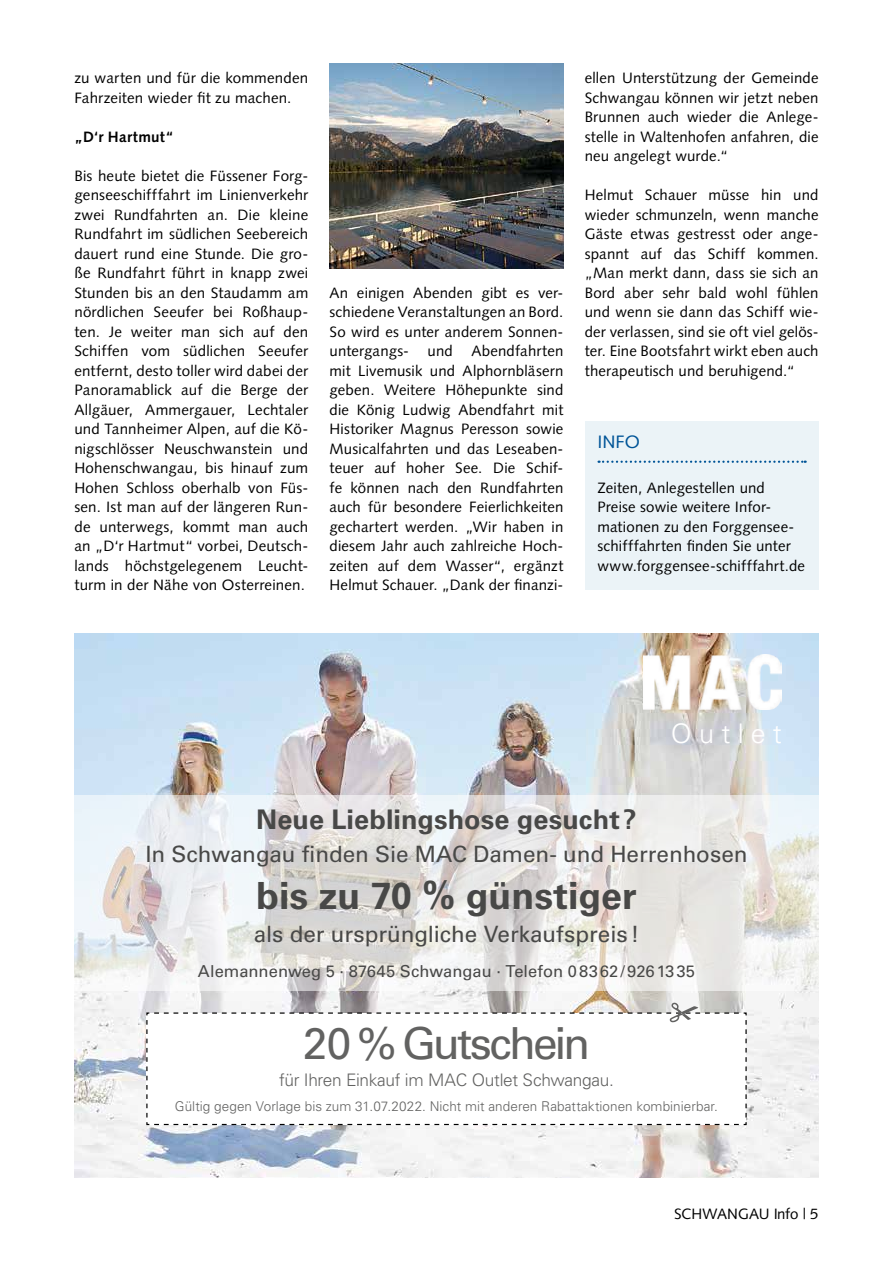
<style>
.page{position:relative;width:893px;height:1263px;background:#fff}
.page>*{position:absolute;margin:0;border:0;box-sizing:border-box;transform-origin:0 0}
.t1{font:44.25px "Univers LT Std";letter-spacing:-.065em;color:#626261}
.t2{font:700 37.5px "Univers LT Std";color:#484847}
.t3{font:700 27px "Univers LT Std";letter-spacing:.005em;color:#484847}
.t4{font:300 27px "Univers LT Std";letter-spacing:.27em;color:#fff}
.t5{font:22.5px "Univers LT Std";letter-spacing:-.005em;color:#484847}
.t6{font:18px "Syntax LT Pro";color:#005497}
.t7{font:300 17.25px "Univers LT Std";letter-spacing:-.02em;color:#626261}
.t8{font:16.5px "Univers LT Std";letter-spacing:.005em;color:#484847}
.t9{font:15px/19.5px "Syntax LT Pro";letter-spacing:.01em;color:#000;text-align:justify}
.t10{font:700 15px "Syntax LT Pro";letter-spacing:.02em;color:#000}
.t11{font:300 13.5px "Univers LT Std";letter-spacing:.005em;color:#626261}
</style>
<div class="page">
<img style="left:330px;top:64px;width:233px;height:205px">
<div style="left:585px;top:422px;width:234px;height:168px;background:#ebf3f7"></div>
<svg style="left:599px;top:461px;width:207px;height:2px"></svg>
<img style="left:74px;top:634px;width:744px;height:544px">
<svg style="left:74px;top:795px;width:744px;height:196px"></svg>
<img style="left:643px;top:654px;width:138px;height:55px">
<svg style="left:146px;top:1002px;width:601px;height:123px"></svg>
<p class="t9" style="left:74px;top:68px;width:235px">zu warten und für die kommenden<br>Fahrzeiten wieder fit zu machen.</p>
<p class="t10" style="left:74px;top:128px;width:101px">„D‘r Hartmut“</p>
<p class="t9" style="left:74px;top:166px;width:235px">Bis heute bietet die Füssener Forg&shy;genseeschifffahrt im Linienverkehr zwei Rundfahrten an. Die kleine Rundfahrt im südlichen Seebereich dauert rund eine Stunde. Die gro&shy;ße Rundfahrt führt in knapp zwei Stunden bis an den Staudamm am nördlichen Seeufer bei Roßhaup&shy;ten. Je weiter man sich auf den Schiffen vom südlichen Seeufer entfernt, desto toller wird dabei der Panoramablick auf die Berge der Allgäuer, Ammergauer, Lechtaler und Tannheimer Alpen, auf die Kö&shy;nigschlösser Neuschwanstein und Hohenschwangau, bis hinauf zum Hohen Schloss oberhalb von Füs&shy;sen. Ist man auf der längeren Run&shy;de unterwegs, kommt man auch an „D‘r Hartmut“ vorbei, Deutsch&shy;lands höchstgelegenem Leucht&shy;turm in der Nähe von Osterreinen.</p>
<p class="t9" style="left:330px;top:283px;width:235px">An einigen Abenden gibt es ver&shy;schiedene Veranstaltungen an Bord.<br>So wird es unter anderem Sonnen&shy;untergangs- und Abendfahrten mit Livemusik und Alphornbläsern geben. Weitere Höhepunkte sind die König Ludwig Abendfahrt mit Historiker Magnus Peresson sowie Musicalfahrten und das Leseaben&shy;teuer auf hoher See. Die Schif&shy;fe können nach den Rundfahrten auch für besondere Feierlichkeiten gechartert werden. „Wir haben in diesem Jahr auch zahlreiche Hoch&shy;zeiten auf dem Wasser“, ergänzt Helmut Schauer. „Dank der finanzi-</p>
<p class="t9" style="left:585px;top:68px;width:235px">ellen Unterstützung der Gemeinde Schwangau können wir jetzt neben Brunnen auch wieder die Anlege&shy;stelle in Waltenhofen anfahren, die neu angelegt wurde.“</p>
<p class="t9" style="left:585px;top:185px;width:235px">Helmut Schauer müsse hin und wieder schmunzeln, wenn manche Gäste etwas gestresst oder ange&shy;spannt auf das Schiff kommen. „Man merkt dann, dass sie sich an Bord aber sehr bald wohl fühlen und wenn sie dann das Schiff wie&shy;der verlassen, sind sie oft viel gelös&shy;ter. Eine Bootsfahrt wirkt eben auch therapeutisch und beruhigend.“</p>
<p class="t6" style="left:597px;top:431px;width:44px">INFO</p>
<p class="t9" style="left:597px;top:478px;width:209px;text-align:left">Zeiten, Anlegestellen und<br>Preise sowie weitere Infor&shy;mationen zu den Forggensee&shy;schifffahrten finden Sie unter www.forggensee-schifffahrt.de</p>
<h3 class="t4" style="left:671px;top:717px;width:113px">Outlet</h3>
<h3 class="t3" style="left:256px;top:804px;width:382px">Neue Lieblingshose gesucht ?</h3>
<h3 class="t5" style="left:145px;top:841px;width:604px">In Schwangau finden Sie MAC Damen- und Herrenhosen</h3>
<h2 class="t2" style="left:256px;top:874px;width:382px">bis zu 70 % günstiger</h2>
<h3 class="t5" style="left:254px;top:921px;width:387px">als der ursprüngliche Verkaufspreis !</h3>
<p class="t8" style="left:198px;top:961px;width:499px">Alemannenweg 5 · 87645 Schwangau · Telefon 08362/9261335</p>
<h1 class="t1" style="left:303px;top:1017px;width:289px">20 % Gutschein</h1>
<p class="t7" style="left:279px;top:1069px;width:336px">für Ihren Einkauf im MAC Outlet Schwangau.</p>
<p class="t11" style="left:175px;top:1098px;width:545px">Gültig gegen Vorlage bis zum 31.07.2022. Nicht mit anderen Rabattaktionen kombinierbar.</p>
<p class="t9" style="left:674px;top:1204px;width:146px">SCHWANGAU Info | 5</p>
</div>
